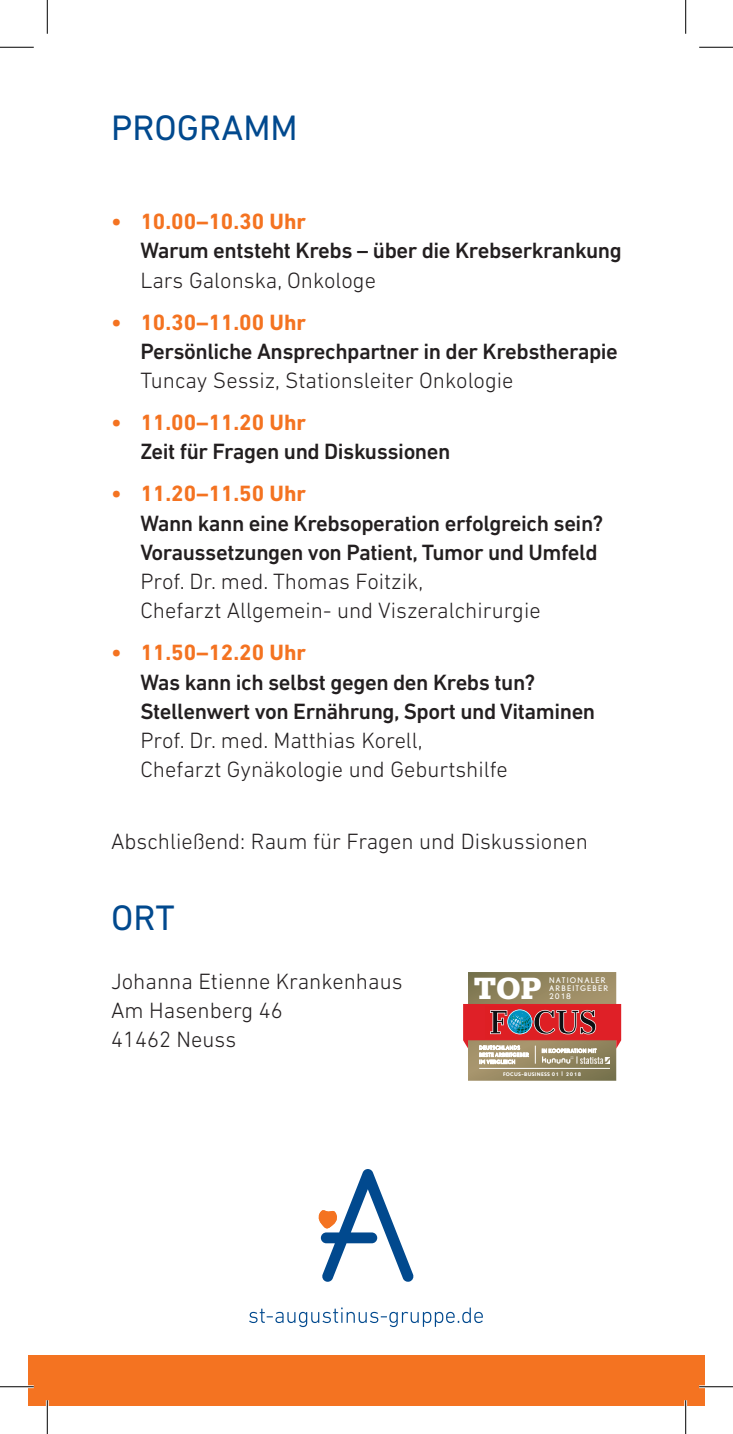
<style>
.page{position:relative;width:733px;height:1434px;background:#fff}
.page>*{position:absolute;margin:0;border:0;box-sizing:border-box;transform-origin:0 0}
.t1{font:36px "DIN Next LT Pro";color:#01498e}
.t2{font:900 29.7px "Glypha LT";color:#fff;scale:1.07 1}
.t3{font:300 22.5px/29.2px "DIN Next LT Pro";color:#231f20}
.t4{font:500 22.5px/29.2px "DIN Next LT Pro";letter-spacing:-.02em;color:#231f20}
.t5{font:700 22.5px "DIN Next LT Pro";color:#f47321}
.t6{font:7.65px/7.6px "Nobel";letter-spacing:.14em;color:#fff}
.t7{font:700 4.95px "Nobel";letter-spacing:.04em;color:#fff}
</style>
<div class="page">
<svg style="left:463px;top:972px;width:158px;height:109px;background:#ac7663"></svg>
<img style="left:580px;top:1058px;width:29px;height:6px">
<hr style="left:479px;top:1068px;width:130px;height:1px;background:#fff">
<svg style="left:318px;top:1169px;width:96px;height:113px"></svg>
<svg style="left:249px;top:1307px;width:233px;height:20px"></svg>
<div style="left:28px;top:1355px;width:676px;height:51px;background:#f47321"></div>
<hr style="left:0;top:1385px;width:34px;height:3px;background:#fff">
<hr style="left:699px;top:1385px;width:33px;height:3px;background:#fff">
<hr style="left:46px;top:1400px;width:3px;height:34px;background:#fff">
<hr style="left:684px;top:1400px;width:2px;height:34px;background:#fff">
<hr style="left:0;top:47px;width:34px;height:1px;background:#000">
<hr style="left:699px;top:47px;width:33px;height:1px;background:#000">
<hr style="left:0;top:1386px;width:34px;height:1px;background:#000">
<hr style="left:699px;top:1386px;width:33px;height:1px;background:#000">
<hr style="left:47px;top:0;width:1px;height:34px;background:#000">
<hr style="left:47px;top:1400px;width:1px;height:34px;background:#000">
<hr style="left:685px;top:0;width:1px;height:34px;background:#000">
<hr style="left:685px;top:1400px;width:1px;height:34px;background:#000">
<h1 class="t1" style="left:111px;top:107px;width:188px">PROGRAMM</h1>
<p class="t5" style="left:111px;top:208px;width:196px">• 10.00–10.30 Uhr</p>
<p class="t4" style="left:140px;top:236px;width:482px">Warum entsteht Krebs – über die Krebserkrankung</p>
<p class="t3" style="left:140px;top:265px;width:237px">Lars Galonska, Onkologe</p>
<p class="t5" style="left:111px;top:309px;width:196px">• 10.30–11.00 Uhr</p>
<p class="t4" style="left:140px;top:336px;width:479px">Persönliche Ansprechpartner in der Krebstherapie</p>
<p class="t3" style="left:140px;top:365px;width:374px">Tuncay Sessiz, Stationsleiter Onkologie</p>
<p class="t5" style="left:111px;top:409px;width:196px">• 11.00–11.20 Uhr</p>
<p class="t4" style="left:140px;top:437px;width:311px">Zeit für Fragen und Diskussionen</p>
<p class="t5" style="left:111px;top:480px;width:196px">• 11.20–11.50 Uhr</p>
<p class="t4" style="left:140px;top:508px;width:464px">Wann kann eine Krebsoperation erfolgreich sein?<br>Voraussetzungen von Patient, Tumor und Umfeld</p>
<p class="t3" style="left:140px;top:567px;width:401px">Prof. Dr. med. Thomas Foitzik,<br>Chefarzt Allgemein- und Viszeralchirurgie</p>
<p class="t5" style="left:111px;top:639px;width:196px">• 11.50–12.20 Uhr</p>
<p class="t4" style="left:140px;top:667px;width:456px">Was kann ich selbst gegen den Krebs tun?<br>Stellenwert von Ernährung, Sport und Vitaminen</p>
<p class="t3" style="left:140px;top:726px;width:369px">Prof. Dr. med. Matthias Korell,<br>Chefarzt Gynäkologie und Geburtshilfe</p>
<p class="t3" style="left:111px;top:826px;width:478px">Abschließend: Raum für Fragen und Diskussionen</p>
<h1 class="t1" style="left:111px;top:897px;width:65px">ORT</h1>
<p class="t3" style="left:111px;top:966px;width:293px">Johanna Etienne Krankenhaus<br>Am Hasenberg 46<br>41462 Neuss</p>
<p class="t6" style="left:549px;top:977px;width:61px">NATIONALER<br>ARBEITGEBER</p>
<h2 class="t2" style="left:474px;top:970px;width:65px">TOP</h2>
<p class="t6" style="left:549px;top:992px;width:23px">2018</p>
<p class="t7" style="left:503px;top:1071px;width:79px">FOCUS–BUSINESS 01 | 2018</p>
</div>
